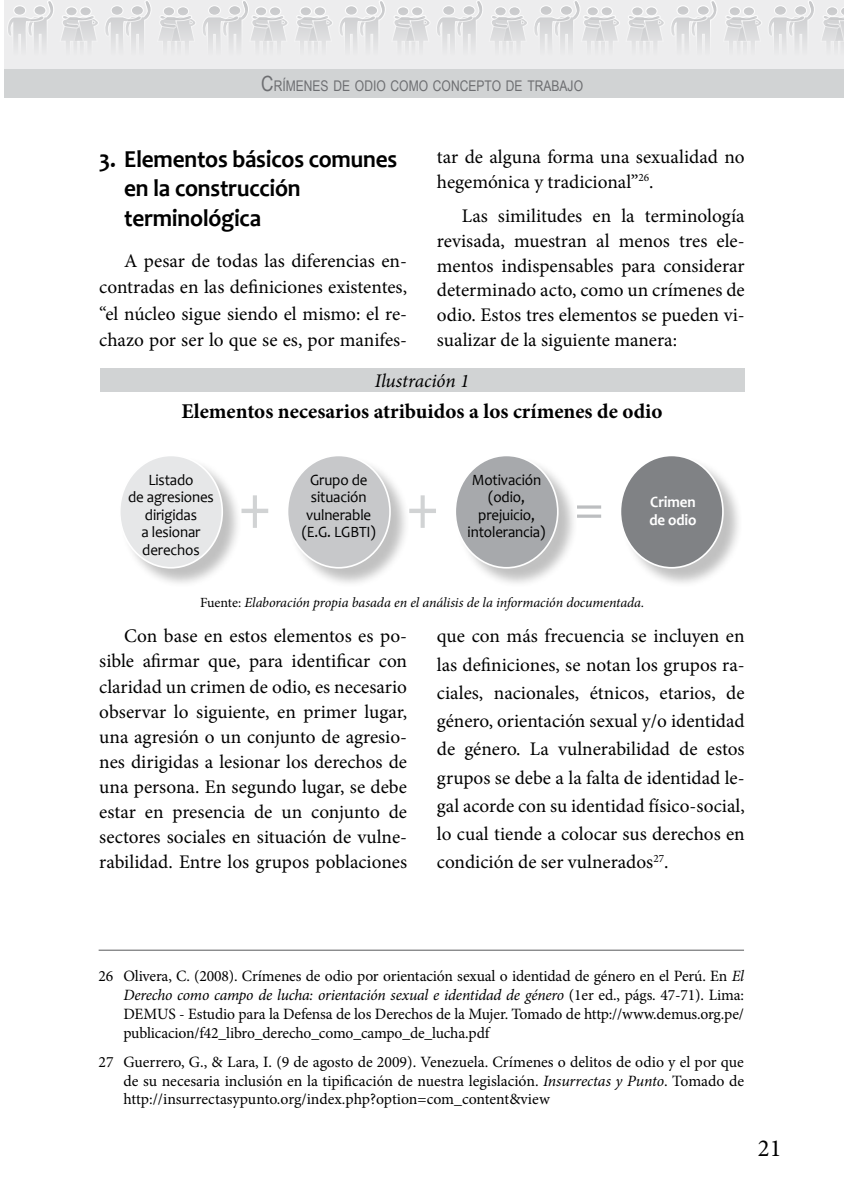
<style>
.page{position:relative;width:844px;height:1191px;background:#fff}
.page>*{position:absolute;margin:0;border:0;box-sizing:border-box;transform-origin:0 0}
.t1{font:700 24.5px/29.8px "Candara";letter-spacing:-.01em;color:#000;scale:.95 1}
.t2{font:24.5px "Minion Pro";color:#000}
.t3{font:700 21px "Minion Pro";color:#000}
.t4{font:19.25px/25px "Minion Pro";color:#000;text-align:justify}
.t5{font:italic 19.25px "Minion Pro";letter-spacing:-.01em;color:#000}
.t6{font:15.75px/18.9px "Minion Pro";letter-spacing:-.01em;color:#000;text-align:justify}
.t7{font:15.75px/17.5px "Candara";letter-spacing:-.01em;color:#000;text-align:center;scale:.95 1}
.t8{font:700 15.75px/17.5px "Candara";letter-spacing:-.01em;color:#fff;scale:.95 1}
.t9{font:14.7px "Arial Narrow";color:#6d6e71}
.t10{font:14.7px "Arial Narrow";color:#58595b}
.t11{font:italic 14px "Minion Pro";letter-spacing:-.005em;color:#000}
.s1{font-size:21px;color:#6d6e71}
.s2{color:#6d6e71}
.s3{font-size:21px}
.s4{color:#58595b}
.s5{font-style:normal}
.s6{font-style:italic}
</style>
<div class="page">
<div style="left:4px;top:0;width:839px;height:82px;background:#ededee"></div>
<div style="left:4px;top:69px;width:839px;height:29px;background:#d1d3d4"></div>
<svg style="left:8px;top:0;width:835px;height:43px"></svg>
<div style="left:587px;top:7px;width:11px;height:9px;background:#c7c8ca;border-radius:50%"></div>
<div style="left:586px;top:6px;width:12px;height:10px;border:1px solid #fff;border-radius:50%"></div>
<div style="left:601px;top:7px;width:11px;height:9px;background:#c7c8ca;border-radius:50%"></div>
<div style="left:600px;top:6px;width:12px;height:10px;border:1px solid #fff;border-radius:50%"></div>
<div style="left:99px;top:368px;width:645px;height:24px;background:#d1d3d4"></div>
<hr style="left:99px;top:949px;width:644px;height:1px;background:#58595b">
<div style="left:120px;top:455px;width:123px;height:133px;background:#000;opacity:.25"></div>
<div style="left:120px;top:455px;width:102px;height:113px;background:#e6e7e8;border-radius:50%"></div>
<div style="left:119px;top:454px;width:104px;height:114px;border:2px solid #fff;border-radius:50%"></div>
<div style="left:287px;top:455px;width:123px;height:133px;background:#000;opacity:.25"></div>
<div style="left:287px;top:455px;width:103px;height:113px;background:#c7c8ca;border-radius:50%"></div>
<div style="left:286px;top:454px;width:105px;height:114px;border:2px solid #fff;border-radius:50%"></div>
<div style="left:455px;top:455px;width:123px;height:133px;background:#000;opacity:.25"></div>
<div style="left:455px;top:455px;width:102px;height:113px;background:#a7a9ac;border-radius:50%"></div>
<div style="left:454px;top:454px;width:104px;height:114px;border:2px solid #fff;border-radius:50%"></div>
<div style="left:620px;top:455px;width:123px;height:133px;background:#000;opacity:.25"></div>
<div style="left:620px;top:455px;width:102px;height:113px;background:#808285;border-radius:50%"></div>
<div style="left:619px;top:454px;width:104px;height:114px;border:2px solid #fff;border-radius:50%"></div>
<svg style="left:241px;top:495px;width:27px;height:33px"></svg>
<svg style="left:409px;top:495px;width:27px;height:33px"></svg>
<hr style="left:577px;top:505px;width:24px;height:3px;background:#bcbec0">
<svg style="left:577px;top:514px;width:24px;height:4px"></svg>
<p class="t10" style="left:261px;top:75px;width:208px"><span class="s1">C</span><span class="s2">RÍMENES</span> <span class="s3">A</span><span class="s2">DE</span>NÁLISIS DEL MARCO</p>
<p class="t9" style="left:355px;top:75px;width:158px">ODIO COMO CONCE<span class="s4">LEGAL</span></p>
<p class="t9" style="left:476px;top:75px;width:108px">PTO DE TRABAJO</p>
<p class="t4" style="left:437px;top:144px;width:309px">tar de alguna forma una sexualidad no hegemónica y tradicional”<sup>26</sup>.</p>
<p class="t4" style="left:437px;top:204px;width:309px;text-indent:25px">Las similitudes en la terminología revisada, muestran al menos tres ele&shy;mentos indispensables para considerar determinado acto, como un crímenes de odio. Estos tres elementos se pueden vi&shy;sualizar de la siguiente manera:</p>
<p class="t5" style="left:374px;top:368px;width:96px">Ilustración 1</p>
<p class="t3" style="left:181px;top:396px;width:482px">Elementos necesarios atribuidos a los crímenes de odio</p>
<p class="t1" style="left:124px;top:143px;width:289px;text-indent:-25px">3. Elementos básicos comunes en la construcción terminológica</p>
<p class="t4" style="left:99px;top:248px;width:309px;line-height:26.2px;text-indent:25px">A pesar de todas las diferencias en&shy;contradas en las definiciones existentes, “el núcleo sigue siendo el mismo: el re&shy;chazo por ser lo que se es, por manifes-</p>
<p class="t7" style="left:128px;top:470px;width:92px">Listado<br>de agresiones dirigidas<br>a lesionar derechos</p>
<p class="t7" style="left:302px;top:470px;width:79px">Grupo de situación vulnerable (E.G. LGBTI)</p>
<p class="t7" style="left:467px;top:470px;width:83px">Motivación (odio, prejuicio, intolerancia)</p>
<p class="t8" style="left:649px;top:493px;width:51px">Crimen de odio</p>
<p class="t11" style="left:200px;top:593px;width:446px"><span class="s5">Fuente:</span> Elaboración propia basada en el análisis de la información documentada.</p>
<p class="t4" style="left:99px;top:624px;width:309px;text-indent:25px">Con base en estos elementos es po&shy;sible afirmar que, para identificar con claridad un crimen de odio, es necesario observar lo siguiente, en primer lugar, una agresión o un conjunto de agresio&shy;nes dirigidas a lesionar los derechos de una persona. En segundo lugar, se debe estar en presencia de un conjunto de sectores sociales en situación de vulne&shy;rabilidad. Entre los grupos poblaciones</p>
<p class="t4" style="left:437px;top:622px;width:309px;line-height:28.2px">que con más frecuencia se incluyen en las definiciones, se notan los grupos ra&shy;ciales, nacionales, étnicos, etarios, de género, orientación sexual y/o identidad de género. La vulnerabilidad de estos grupos se debe a la falta de identidad le&shy;gal acorde con su identidad físico-social, lo cual tiende a colocar sus derechos en condición de ser vulnerados<sup>27</sup>.</p>
<p class="t6" style="left:123px;top:966px;width:622px;text-indent:-25px">26 Olivera, C. (2008). Crímenes de odio por orientación sexual o identidad de género en el Perú. En <span class="s6">El Derecho como campo de lucha: orientación sexual e identidad de género</span> (1er ed., págs. 47-71). Lima:<br>DEMUS - Estudio para la Defensa de los Derechos de la Mujer. Tomado de http://www.demus.org.pe/ publicacion/f42_libro_derecho_como_campo_de_lucha.pdf</p>
<p class="t6" style="left:123px;top:1052px;width:622px;text-indent:-25px">27 Guerrero, G., &amp; Lara, I. (9 de agosto de 2009). Venezuela. Crímenes o delitos de odio y el por que de su necesaria inclusión en la tipificación de nuestra legislación. <span class="s6">Insurrectas y Punto</span>. Tomado de http://insurrectasypunto.org/index.php?option=com_content&amp;view</p>
<p class="t2" style="left:757px;top:1132px;width:25px">21</p>
</div>
